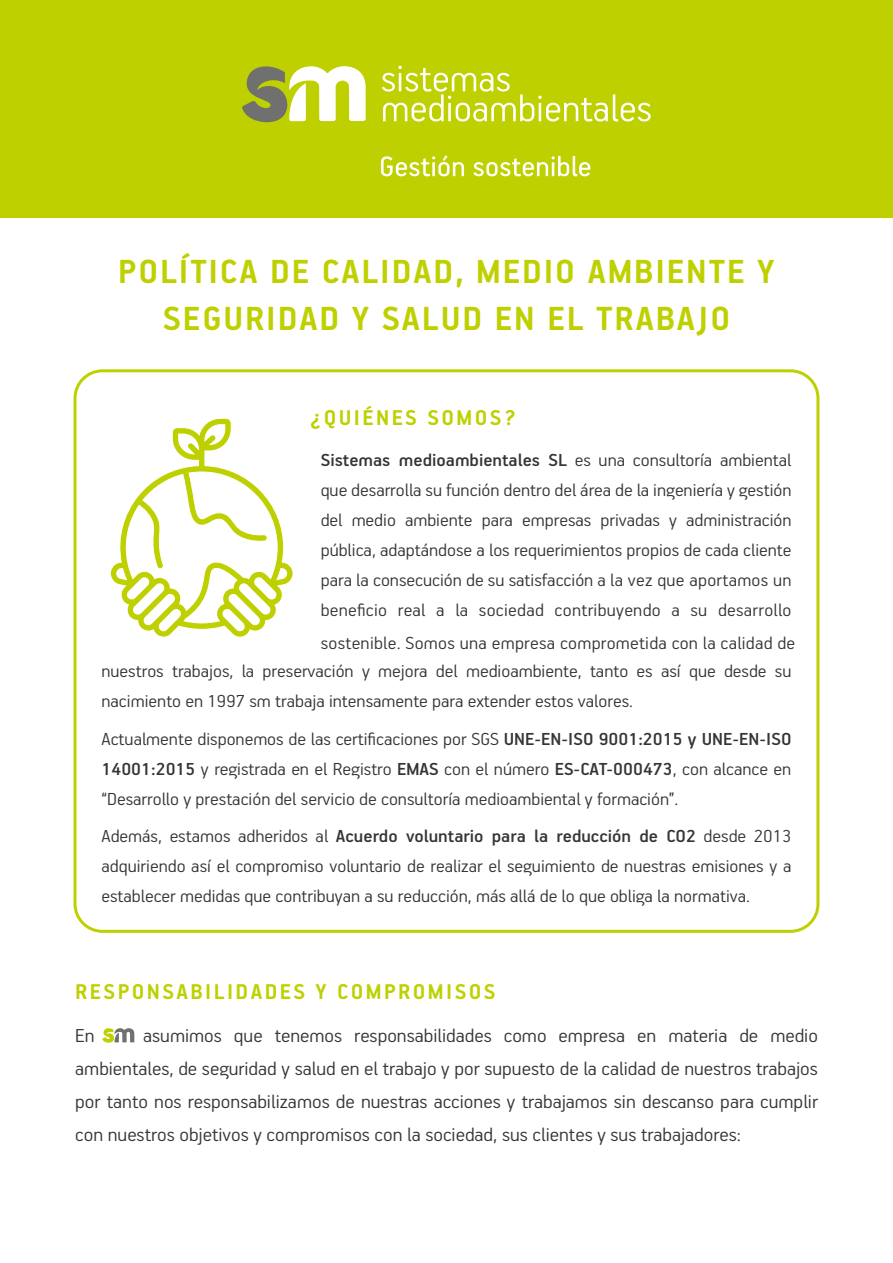
<style>
.page{position:relative;width:893px;height:1263px;background:#fff}
.page>*{position:absolute;margin:0;border:0;box-sizing:border-box;transform-origin:0 0}
.t1{font:700 37.5px/46.5px "PF Handbook Pro";letter-spacing:.05em;color:#bed000;text-align:center}
.t2{font:700 24px "PF Handbook Pro";letter-spacing:.1em;color:#bed000}
.t3{font:300 21px/33px "PF Handbook Pro";color:#353535;text-align:justify;scale:1.05 1}
.t4{font:300 19.5px/30px "PF Handbook Pro";color:#353535;text-align:justify;scale:1.05 1}
.s1{font-weight:500}
.s2{color:#fff}
</style>
<div class="page">
<div style="left:74px;top:369px;width:745px;height:564px;border:3px solid #bed000;border-radius:27px"></div>
<div style="left:0;top:0;width:893px;height:218px;background:#bed000"></div>
<svg style="left:242px;top:66px;width:124px;height:57px"></svg>
<svg style="left:381px;top:155px;width:83px;height:21px"></svg>
<svg style="left:473px;top:156px;width:117px;height:20px"></svg>
<svg style="left:382px;top:66px;width:269px;height:56px"></svg>
<svg style="left:110px;top:418px;width:183px;height:220px"></svg>
<svg style="left:102px;top:1028px;width:32px;height:15px"></svg>
<h1 class="t1" style="left:118px;top:247px;width:658px">POLÍTICA DE CALIDAD, MEDIO AMBIENTE Y<br>SEGURIDAD Y SALUD EN EL TRABAJO</h1>
<p class="t2" style="left:309px;top:403px;width:208px">¿QUIÉNES SOMOS?</p>
<p class="t4" style="left:321px;top:444px;width:450px"><span class="s1">Sistemas medioambientales SL</span> es una consultoría ambiental que desarrolla su función dentro del área de la ingeniería y gestión del medio ambiente para empresas privadas y administración pública, adaptándose a los requerimientos propios de cada cliente para la consecución de su satisfacción a la vez que aportamos un beneficio real a la sociedad contribuyendo a su desarrollo</p>
<p class="t4" style="left:101px;top:627px;width:662px;line-height:29.2px;text-align:left;text-indent:219px">sostenible. Somos una empresa comprometida con la calidad de nuestros trabajos, la preservación y mejora del medioambiente, tanto es así que desde su nacimiento en 1997 sm trabaja intensamente para extender estos valores.</p>
<p class="t4" style="left:101px;top:723px;width:659px">Actualmente disponemos de las certificaciones por SGS <span class="s1">UNE-EN-ISO 9001:2015 y UNE-EN-ISO 14001:2015</span> y registrada en el Registro <span class="s1">EMAS</span> con el número <span class="s1">ES-CAT-000473</span>, con alcance en “Desarrollo y prestación del servicio de consultoría medioambiental y formación”.</p>
<p class="t4" style="left:101px;top:821px;width:659px">Además, estamos adheridos al <span class="s1">Acuerdo voluntario para la reducción de CO2</span> desde 2013 adquiriendo así el compromiso voluntario de realizar el seguimiento de nuestras emisiones y a establecer medidas que contribuyan a su reducción, más allá de lo que obliga la normativa.</p>
<p class="t2" style="left:75px;top:977px;width:422px">RESPONSABILIDADES Y COMPROMISOS</p>
<p class="t3" style="left:75px;top:1018px;width:709px">En <span class="s2">SMM</span>asumimos que tenemos responsabilidades como empresa en materia de medio ambientales, de seguridad y salud en el trabajo y por supuesto de la calidad de nuestros trabajos por tanto nos responsabilizamos de nuestras acciones y trabajamos sin descanso para cumplir con nuestros objetivos y compromisos con la sociedad, sus clientes y sus trabajadores:</p>
</div>
